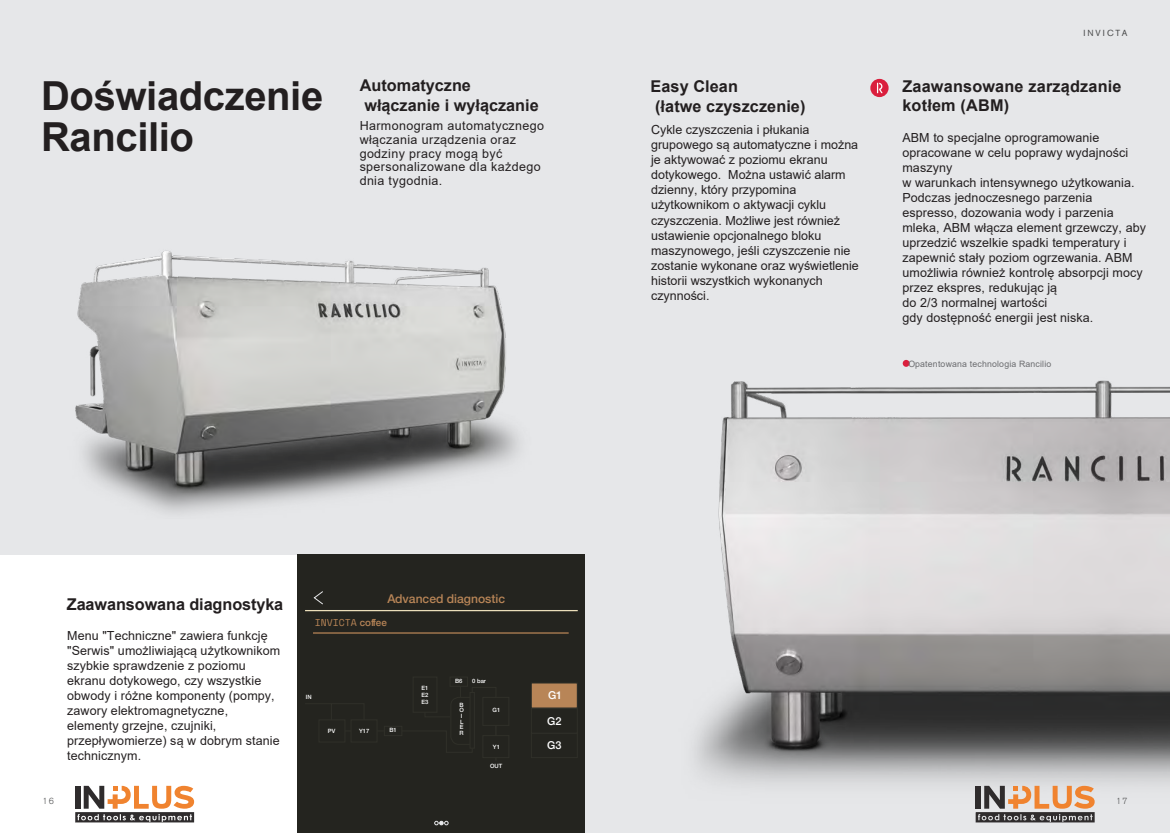
<style>
.page{position:relative;width:1170px;height:833px;background:#fff}
.page>*{position:absolute;margin:0;border:0;box-sizing:border-box;transform-origin:0 0}
.t1{font:700 40px/40.5px "Arial";letter-spacing:-.01em;color:#231f20}
.Sub_headings3{font:700 16.25px/19.5px "Arial";color:#231f20}
.Sub_headings3-2{font:12.5px/15px "Arial";letter-spacing:.01em;color:#231f20}
.Sub_headings3-3{font:12.5px/13.8px "Arial";letter-spacing:.03em;color:#231f20}
.t2{font:500 12.12px "Helvetica Neue";color:#b88557}
.t3{font:500 10.88px "Helvetica Neue";color:#fff}
.t4{font:9.88px "Space Mono";color:#b88557}
.t5{font:8.75px "Arial";letter-spacing:.02em;color:#6c6d70}
.t6{font:8.75px "Akzidenz Grotesk BQ";letter-spacing:.23em;color:#4b4c4d}
.Details{font:300 8.75px "Akzidenz Grotesk BQ";color:#4b4c4d}
.t7{font:500 5.88px/5.6px "Helvetica Neue";color:#fff;text-align:justify}
.s1{font-family:"Helvetica Neue";font-weight:500}
</style>
<div class="page">
<div style="left:585px;top:0;width:584px;height:833px;background:#e6e7e9"></div>
<div style="left:0;top:0;width:590px;height:555px;background:#e6e7e9"></div>
<img style="left:75px;top:251px;width:445px;height:262px">
<div style="left:870px;top:79px;width:18px;height:18px;background:#da1f3d;border-radius:50%"></div>
<svg style="left:877px;top:83px;width:5px;height:10px"></svg>
<img style="left:572px;top:359px;width:597px;height:464px">
<div style="left:298px;top:555px;width:287px;height:278px;background:#24241f"></div>
<hr style="left:495px;top:725px;width:1px;height:35px;background:#303029">
<div style="left:482px;top:735px;width:27px;height:23px;background:#24241f"></div>
<div style="left:531px;top:708px;width:46px;height:25px;background:#24241f;border:1px solid #303029"></div>
<div style="left:531px;top:683px;width:46px;height:25px;background:#b88557"></div>
<div style="left:531px;top:682px;width:46px;height:26px;border:1px solid #303029"></div>
<svg style="left:331px;top:677px;width:165px;height:76px"></svg>
<hr style="left:305px;top:610px;width:272px;height:1px;background:#ebdeba">
<hr style="left:313px;top:632px;width:255px;height:1px;background:#b88557">
<svg style="left:434px;top:821px;width:14px;height:4px"></svg>
<svg style="left:313px;top:591px;width:10px;height:14px"></svg>
<div style="left:902px;top:360px;width:7px;height:7px;background:#da1f3d;border-radius:50%"></div>
<svg style="left:75px;top:786px;width:119px;height:36px"></svg>
<svg style="left:975px;top:786px;width:119px;height:36px"></svg>
<p class="t1" style="left:41px;top:77px;width:283px">Doświadczenie<br>Rancilio</p>
<p class="Sub_headings3" style="left:360px;top:76px;width:180px">Automatyczne włączanie i wyłączanie</p>
<p class="Sub_headings3-3" style="left:359px;top:119px;width:186px">Harmonogram automatycznego włączania urządzenia oraz godziny pracy mogą być spersonalizowane dla każdego dnia tygodnia.</p>
<p class="Sub_headings3" style="left:650px;top:77px;width:156px">Easy Clean<br>(łatwe czyszczenie)</p>
<p class="Sub_headings3-2" style="left:651px;top:122px;width:209px">Cykle czyszczenia i płukania grupowego są automatyczne i można je aktywować z poziomu ekranu dotykowego. Można ustawić alarm dzienny, który przypomina użytkownikom o aktywacji cyklu czyszczenia. Możliwe jest również ustawienie opcjonalnego bloku maszynowego, jeśli czyszczenie nie zostanie wykonane oraz wyświetlenie historii wszystkich wykonanych czynności.</p>
<p class="t6" style="left:1083px;top:28px;width:46px">INVICTA</p>
<p class="Sub_headings3" style="left:902px;top:76px;width:221px">Zaawansowane zarządzanie kotłem (ABM)</p>
<p class="Sub_headings3-2" style="left:902px;top:130px;width:245px">ABM to specjalne oprogramowanie opracowane w celu poprawy wydajności maszyny<br>w warunkach intensywnego użytkowania.<br>Podczas jednoczesnego parzenia espresso, dozowania wody i parzenia mleka, ABM włącza element grzewczy, aby uprzedzić wszelkie spadki temperatury i zapewnić stały poziom ogrzewania. ABM umożliwia również kontrolę absorpcji mocy przez ekspres, redukując ją<br>do 2/3 normalnej wartości<br>gdy dostępność energii jest niska.</p>
<p class="t5" style="left:908px;top:358px;width:144px">Opatentowana technologia Rancilio</p>
<p class="Sub_headings3" style="left:67px;top:595px;width:218px">Zaawansowana diagnostyka</p>
<p class="Sub_headings3-2" style="left:67px;top:628px;width:215px">Menu "Techniczne" zawiera funkcję "Serwis" umożliwiającą użytkownikom szybkie sprawdzenie z poziomu ekranu dotykowego, czy wszystkie obwody i różne komponenty (pompy, zawory elektromagnetyczne, elementy grzejne, czujniki, przepływomierze) są w dobrym stanie technicznym.</p>
<p class="t2" style="left:387px;top:589px;width:119px">Advanced diagnostic</p>
<p class="t4" style="left:315px;top:615px;width:74px">INVICTA <span class="s1">coffee</span></p>
<p class="t7" style="left:306px;top:693px;width:7px">IN</p>
<p class="t7" style="left:328px;top:727px;width:9px">PV</p>
<p class="t7" style="left:359px;top:727px;width:12px">Y17</p>
<p class="t7" style="left:389px;top:727px;width:9px">B1</p>
<p class="t7" style="left:421px;top:683px;width:8px;line-height:7px">E1<br>E2<br>E3</p>
<p class="t7" style="left:455px;top:677px;width:9px">B6</p>
<p class="t7" style="left:459px;top:701px;width:6px;text-align:left">B<br>O<br>I<br>L<br>E<br>R</p>
<p class="t7" style="left:472px;top:677px;width:15px">0 bar</p>
<p class="t7" style="left:492px;top:707px;width:9px">G1</p>
<p class="t7" style="left:493px;top:743px;width:9px">Y1</p>
<p class="t7" style="left:490px;top:762px;width:14px">OUT</p>
<p class="t3" style="left:548px;top:687px;width:16px">G1</p>
<p class="t3" style="left:547px;top:712px;width:16px">G2</p>
<p class="t3" style="left:547px;top:736px;width:16px">G3</p>
<p class="Details" style="left:43px;top:796px;width:13px">16</p>
<p class="Details" style="left:1115px;top:796px;width:13px">17</p>
</div>
